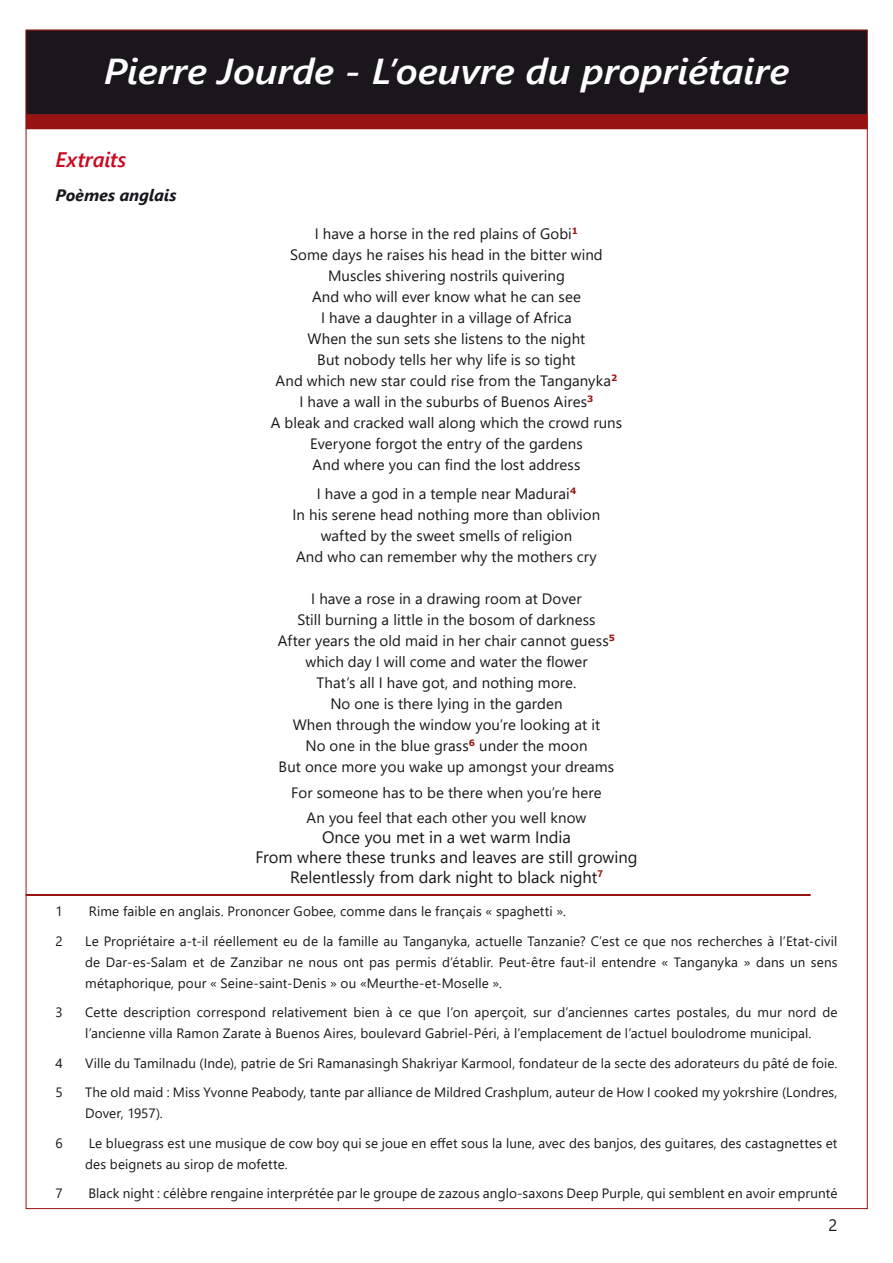
<style>
.page{position:relative;width:893px;height:1263px;background:#fff}
.page>*{position:absolute;margin:0;border:0;box-sizing:border-box;transform-origin:0 0}
.t1{font:italic 600 36px "Segoe UI";letter-spacing:-.005em;color:#fff;scale:1.1 1}
.Chapitre{font:italic 600 21px "Segoe UI";letter-spacing:-.005em;color:#cd071e}
.paragraphe{font:16.5px "Segoe UI";color:#1a171c}
.sous_chapitre{font:italic 700 16.5px "Segoe UI";color:#1a171c}
.t2{font:15px "Segoe UI";letter-spacing:.005em;color:#1a171c}
.note_bas_page{font:13.5px/21px "Segoe UI";letter-spacing:.01em;color:#1a171c}
</style>
<div class="page">
<div style="left:26px;top:30px;width:841px;height:84px;background:#1a171c"></div>
<div style="left:26px;top:114px;width:842px;height:15px;background:#971213"></div>
<hr style="left:26px;top:894px;width:785px;height:1px;background:#971213">
<hr style="left:26px;top:895px;width:785px;height:1px;background:#971213">
<h1 class="t1" style="left:104px;top:42px;width:625px">Pierre Jourde - L’oeuvre du propriétaire</h1>
<p class="Chapitre" style="left:55px;top:142px;width:72px">Extraits</p>
<p class="sous_chapitre" style="left:55px;top:181px;width:123px">Poèmes anglais</p>
<p class="t2" style="left:315px;top:221px;width:265px">I have a horse in the red plains of Gobi<sup>1</sup></p>
<p class="t2" style="left:290px;top:242px;width:314px">Some days he raises his head in the bitter wind</p>
<p class="t2" style="left:328px;top:263px;width:238px">Muscles shivering nostrils quivering</p>
<p class="t2" style="left:312px;top:284px;width:270px">And who will ever know what he can see</p>
<p class="t2" style="left:321px;top:305px;width:252px">I have a daughter in a village of Africa</p>
<p class="t2" style="left:308px;top:326px;width:279px">When the sun sets she listens to the night</p>
<p class="t2" style="left:317px;top:347px;width:260px">But nobody tells her why life is so tight</p>
<p class="t2" style="left:276px;top:368px;width:343px">And which new star could rise from the Tanganyka<sup>2</sup></p>
<p class="t2" style="left:299px;top:389px;width:296px">I have a wall in the suburbs of Buenos Aires<sup>3</sup></p>
<p class="t2" style="left:271px;top:410px;width:353px">A bleak and cracked wall along which the crowd runs</p>
<p class="t2" style="left:310px;top:431px;width:274px">Everyone forgot the entry of the gardens</p>
<p class="t2" style="left:313px;top:452px;width:269px">And where you can find the lost address</p>
<p class="t2" style="left:317px;top:482px;width:261px">I have a god in a temple near Madurai<sup>4</sup></p>
<p class="t2" style="left:293px;top:503px;width:309px">In his serene head nothing more than oblivion</p>
<p class="t2" style="left:321px;top:524px;width:253px">wafted by the sweet smells of religion</p>
<p class="t2" style="left:296px;top:545px;width:302px">And who can remember why the mothers cry</p>
<p class="t2" style="left:311px;top:587px;width:272px">I have a rose in a drawing room at Dover</p>
<p class="t2" style="left:297px;top:608px;width:300px">Still burning a little in the bosom of darkness</p>
<p class="t2" style="left:278px;top:629px;width:339px">After years the old maid in her chair cannot guess<sup>5</sup></p>
<p class="t2" style="left:305px;top:650px;width:284px">which day I will come and water the flower</p>
<p class="t2" style="left:317px;top:671px;width:261px">That’s all I have got, and nothing more.</p>
<p class="t2" style="left:330px;top:692px;width:234px">No one is there lying in the garden</p>
<p class="t2" style="left:293px;top:713px;width:309px">When through the window you’re looking at it</p>
<p class="t2" style="left:305px;top:734px;width:284px">No one in the blue grass<sup>6</sup> under the moon</p>
<p class="t2" style="left:279px;top:755px;width:337px">But once more you wake up amongst your dreams</p>
<p class="t2" style="left:291px;top:780px;width:312px">For someone has to be there when you’re here</p>
<p class="t2" style="left:307px;top:806px;width:281px">An you feel that each other you well know</p>
<p class="paragraphe" style="left:322px;top:824px;width:250px">Once you met in a wet warm India</p>
<p class="paragraphe" style="left:255px;top:844px;width:384px">From where these trunks and leaves are still growing</p>
<p class="paragraphe" style="left:290px;top:864px;width:314px">Relentlessly from dark night to black night<sup>7</sup></p>
<p class="note_bas_page" style="left:55px;top:900px;width:9px">1</p>
<p class="note_bas_page" style="left:89px;top:900px;width:479px">Rime faible en anglais. Prononcer Gobee, comme dans le français « spaghetti ».</p>
<p class="note_bas_page" style="left:55px;top:930px;width:9px">2</p>
<p class="note_bas_page" style="left:85px;top:930px;width:754px;text-align:justify">Le Propriétaire a-t-il réellement eu de la famille au Tanganyka, actuelle Tanzanie? C’est ce que nos recherches à l’Etat-civil de Dar-es-Salam et de Zanzibar ne nous ont pas permis d’établir. Peut-être faut-il entendre « Tanganyka » dans un sens métaphorique, pour « Seine-saint-Denis » ou «Meurthe-et-Moselle ».</p>
<p class="note_bas_page" style="left:55px;top:1001px;width:9px">3</p>
<p class="note_bas_page" style="left:85px;top:1001px;width:754px">Cette description correspond relativement bien à ce que l’on aperçoit, sur d’anciennes cartes postales, du mur nord de l’ancienne villa Ramon Zarate à Buenos Aires, boulevard Gabriel-Péri, à l’emplacement de l’actuel boulodrome municipal.</p>
<p class="note_bas_page" style="left:55px;top:1052px;width:9px">4</p>
<p class="note_bas_page" style="left:85px;top:1052px;width:754px">Ville du Tamilnadu (Inde), patrie de Sri Ramanasingh Shakriyar Karmool, fondateur de la secte des adorateurs du pâté de foie.</p>
<p class="note_bas_page" style="left:55px;top:1081px;width:9px">5</p>
<p class="note_bas_page" style="left:85px;top:1081px;width:754px">The old maid : Miss Yvonne Peabody, tante par alliance de Mildred Crashplum, auteur de How I cooked my yokrshire (Londres,<br>Dover, 1957).</p>
<p class="note_bas_page" style="left:55px;top:1132px;width:9px">6</p>
<p class="note_bas_page" style="left:85px;top:1132px;width:754px">Le bluegrass est une musique de cow boy qui se joue en effet sous la lune, avec des banjos, des guitares, des castagnettes et des beignets au sirop de mofette.</p>
<p class="note_bas_page" style="left:55px;top:1182px;width:9px">7</p>
<p class="note_bas_page" style="left:88px;top:1182px;width:751px">Black night : célèbre rengaine interprétée par le groupe de zazous anglo-saxons Deep Purple, qui semblent en avoir emprunté</p>
<p class="paragraphe" style="left:828px;top:1212px;width:10px">2</p>
</div>
